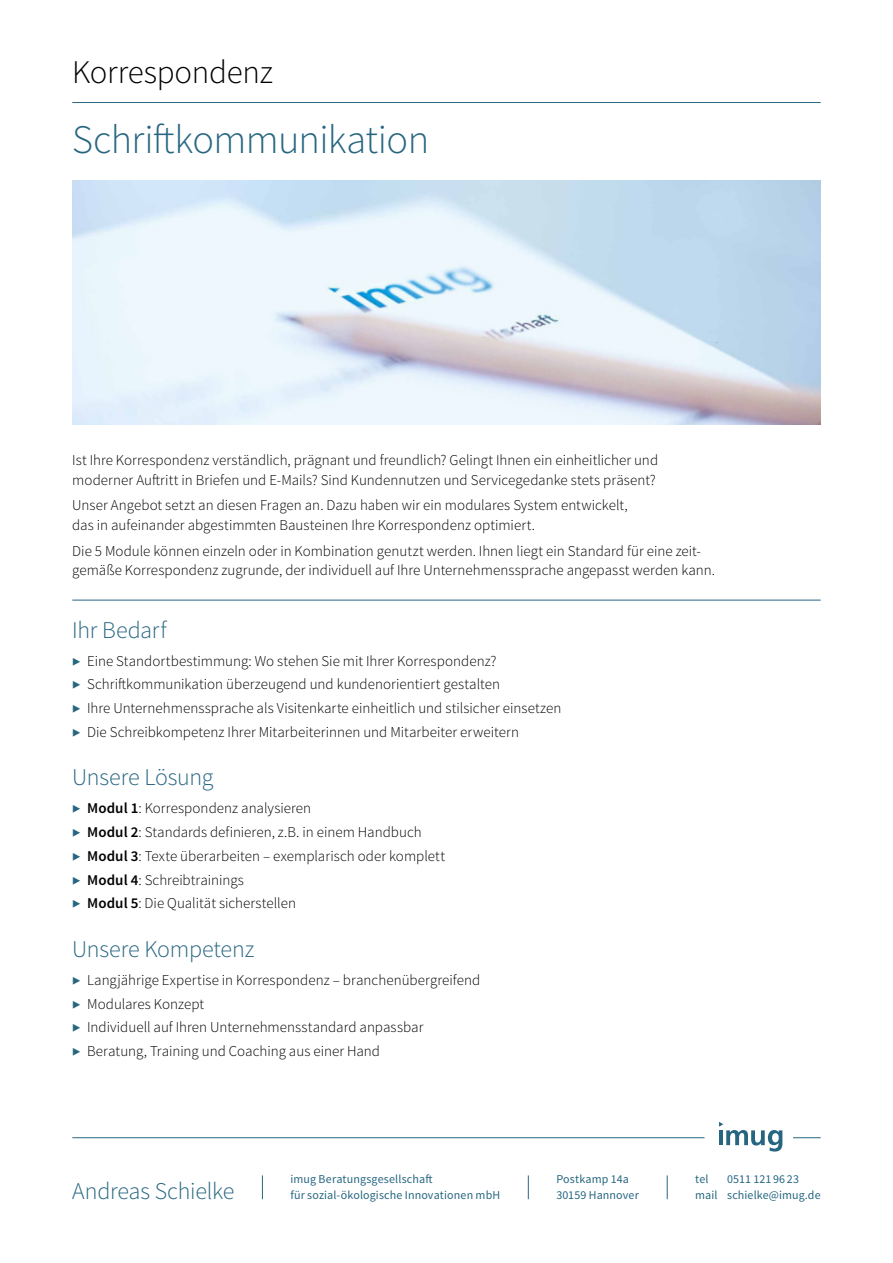
<style>
.page{position:relative;width:893px;height:1263px;background:#fff}
.page>*{position:absolute;margin:0;border:0;box-sizing:border-box;transform-origin:0 0}
.t1{font:300 40.5px "Source Sans Pro";letter-spacing:-.015em;color:#276681}
.t2{font:300 33px "Source Sans Pro";letter-spacing:-.01em;color:#000}
.t3{font:300 24px "Source Sans Pro";letter-spacing:-.01em;color:#276681}
.t4{font:300 15px/23.7px "Source Sans Pro";color:#000}
.t5{font:12px/16.5px "Source Sans Pro";letter-spacing:.01em;color:#276681}
.s1{color:#276681}
.s2{font-weight:600}
</style>
<div class="page">
<svg style="left:262px;top:1175px;width:1px;height:24px"></svg>
<svg style="left:528px;top:1175px;width:1px;height:24px"></svg>
<svg style="left:667px;top:1175px;width:1px;height:24px"></svg>
<svg style="left:719px;top:1122px;width:63px;height:29px"></svg>
<hr style="left:72px;top:1137px;width:632px;height:1px;background:#276681">
<svg style="left:793px;top:1137px;width:28px;height:1px"></svg>
<hr style="left:72px;top:102px;width:749px;height:1px;background:#276681">
<hr style="left:72px;top:600px;width:749px;height:1px;background:#276681">
<img style="left:72px;top:181px;width:749px;height:244px">
<h2 class="t2" style="left:72px;top:52px;width:202px">Korrespondenz</h2>
<h1 class="t1" style="left:72px;top:115px;width:358px">Schriftkommunikation</h1>
<p class="t4" style="left:72px;top:450px;width:587px;line-height:19.5px">Ist Ihre Korrespondenz verständlich, prägnant und freundlich? Gelingt Ihnen ein einheitlicher und moderner Auftritt in Briefen und E-Mails? Sind Kundennutzen und Servicegedanke stets präsent?</p>
<p class="t4" style="left:72px;top:496px;width:557px;line-height:19.5px">Unser Angebot setzt an diesen Fragen an. Dazu haben wir ein modulares System entwickelt, das in aufeinander abgestimmten Bausteinen Ihre Korrespondenz optimiert.</p>
<p class="t4" style="left:72px;top:541px;width:644px;line-height:19.5px">Die 5 Module können einzeln oder in Kombination genutzt werden. Ihnen liegt ein Standard für eine zeit&shy;gemäße Korrespondenz zugrunde, der individuell auf Ihre Unternehmenssprache angepasst werden kann.</p>
<h3 class="t3" style="left:72px;top:615px;width:96px">Ihr Bedarf</h3>
<p class="t4" style="left:72px;top:649px;width:491px"><span class="s1">▶</span> Eine Standortbestimmung: Wo stehen Sie mit Ihrer Korrespondenz?<br><span class="s1">▶</span> Schriftkommunikation überzeugend und kundenorientiert gestalten<br><span class="s1">▶</span> Ihre Unternehmenssprache als Visitenkarte einheitlich und stilsicher einsetzen <span class="s1">▶</span> Die Schreibkompetenz Ihrer Mitarbeiterinnen und Mitarbeiter erweitern</p>
<h3 class="t3" style="left:72px;top:763px;width:143px">Unsere Lösung</h3>
<p class="t4" style="left:72px;top:797px;width:374px"><span class="s1">▶</span> <span class="s2">Modul 1</span>: Korrespondenz analysieren<br><span class="s1">▶</span> <span class="s2">Modul 2</span>: Standards definieren, z.B. in einem Handbuch<br><span class="s1">▶</span> <span class="s2">Modul 3</span>: Texte überarbeiten – exemplarisch oder komplett <span class="s1">▶</span> <span class="s2">Modul 4</span>: Schreibtrainings<br><span class="s1">▶</span> <span class="s2">Modul 5</span>: Die Qualität sicherstellen</p>
<h3 class="t3" style="left:72px;top:934px;width:184px">Unsere Kompetenz</h3>
<p class="t4" style="left:72px;top:968px;width:409px"><span class="s1">▶</span> Langjährige Expertise in Korrespondenz – branchenübergreifend <span class="s1">▶</span> Modulares Konzept<br><span class="s1">▶</span> Individuell auf Ihren Unternehmensstandard anpassbar<br><span class="s1">▶</span> Beratung, Training und Coaching aus einer Hand</p>
<p class="t5" style="left:290px;top:1171px;width:144px">imug Beratungsgesellschaft</p>
<h3 class="t3" style="left:72px;top:1177px;width:164px">Andreas Schielke</h3>
<p class="t5" style="left:290px;top:1187px;width:211px">für sozial-ökologische Innovationen mbH</p>
<p class="t5" style="left:556px;top:1171px;width:84px">Postkamp 14a<br>30159 Hannover</p>
<p class="t5" style="left:695px;top:1171px;width:15px">tel</p>
<p class="t5" style="left:695px;top:1171px;width:127px;text-indent:32px">0511 1219623 mail schielke@imug.de</p>
</div>
